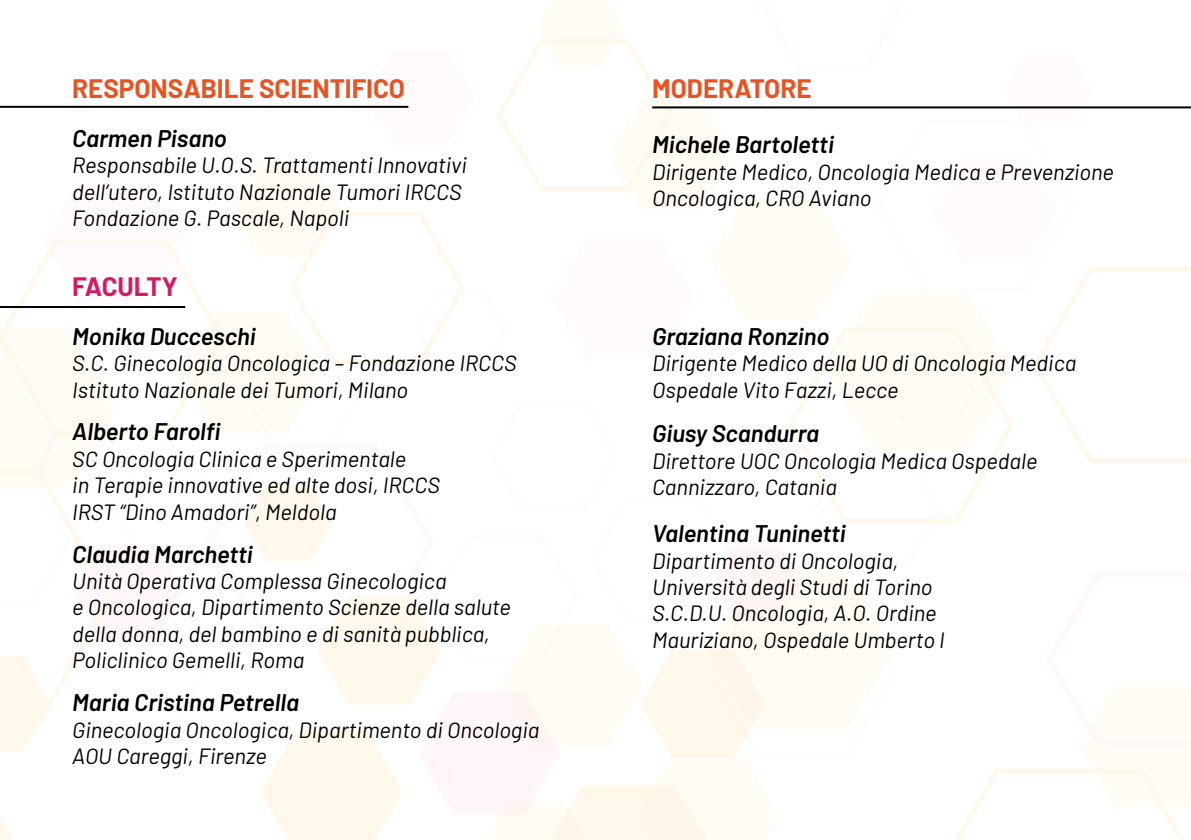
<style>
.page{position:relative;width:1191px;height:840px;background:#fff}
.page>*{position:absolute;margin:0;border:0;box-sizing:border-box;transform-origin:0 0}
.t1{font:700 26px "Barlow";color:#e75322}
.t2{font:700 26px "Barlow";letter-spacing:-.01em;color:#d31b65}
.t3{font:italic 600 24px "Barlow";color:#000}
.t4{font:italic 22px/26.4px "Barlow";color:#000}
</style>
<div class="page">
<img style="left:0;top:38px;width:1191px;height:801px">
<hr style="left:0;top:306px;width:185px;height:2px;background:#000">
<hr style="left:0;top:106px;width:408px;height:2px;background:#000">
<hr style="left:652px;top:106px;width:539px;height:2px;background:#000">
<p class="t1" style="left:72px;top:69px;width:334px">RESPONSABILE SCIENTIFICO</p>
<p class="t3" style="left:72px;top:121px;width:156px">Carmen Pisano</p>
<p class="t4" style="left:72px;top:150px;width:396px">Responsabile U.O.S. Trattamenti Innovativi dell’utero, Istituto Nazionale Tumori IRCCS<br>Fondazione G. Pascale, Napoli</p>
<p class="t2" style="left:72px;top:267px;width:107px">FACULTY</p>
<p class="t3" style="left:72px;top:318px;width:185px">Monika Ducceschi</p>
<p class="t4" style="left:72px;top:348px;width:446px">S.C. Ginecologia Oncologica – Fondazione IRCCS<br>Istituto Nazionale dei Tumori, Milano</p>
<p class="t3" style="left:72px;top:414px;width:150px">Alberto Farolfi</p>
<p class="t4" style="left:72px;top:444px;width:369px">SC Oncologia Clinica e Sperimentale<br>in Terapie innovative ed alte dosi, IRCCS<br>IRST “Dino Amadori”, Meldola</p>
<p class="t3" style="left:72px;top:536px;width:182px">Claudia Marchetti</p>
<p class="t4" style="left:72px;top:566px;width:440px">Unità Operativa Complessa Ginecologica<br>e Oncologica, Dipartimento Scienze della salute della donna, del bambino e di sanità pubblica, Policlinico Gemelli, Roma</p>
<p class="t3" style="left:72px;top:684px;width:228px">Maria Cristina Petrella</p>
<p class="t4" style="left:72px;top:714px;width:469px">Ginecologia Oncologica, Dipartimento di Oncologia<br>AOU Careggi, Firenze</p>
<p class="t1" style="left:652px;top:69px;width:161px">MODERATORE</p>
<p class="t3" style="left:652px;top:127px;width:183px">Michele Bartoletti</p>
<p class="t4" style="left:652px;top:157px;width:463px">Dirigente Medico, Oncologia Medica e Prevenzione<br>Oncologica, CRO Aviano</p>
<p class="t3" style="left:652px;top:318px;width:179px">Graziana Ronzino</p>
<p class="t4" style="left:652px;top:348px;width:426px">Dirigente Medico della UO di Oncologia Medica<br>Ospedale Vito Fazzi, Lecce</p>
<p class="t3" style="left:652px;top:416px;width:168px">Giusy Scandurra</p>
<p class="t4" style="left:652px;top:446px;width:387px">Direttore UOC Oncologia Medica Ospedale<br>Cannizzaro, Catania</p>
<p class="t3" style="left:652px;top:515px;width:195px">Valentina Tuninetti</p>
<p class="t4" style="left:652px;top:545px;width:294px">Dipartimento di Oncologia,<br>Università degli Studi di Torino<br>S.C.D.U. Oncologia, A.O. Ordine<br>Mauriziano, Ospedale Umberto I</p>
</div>
